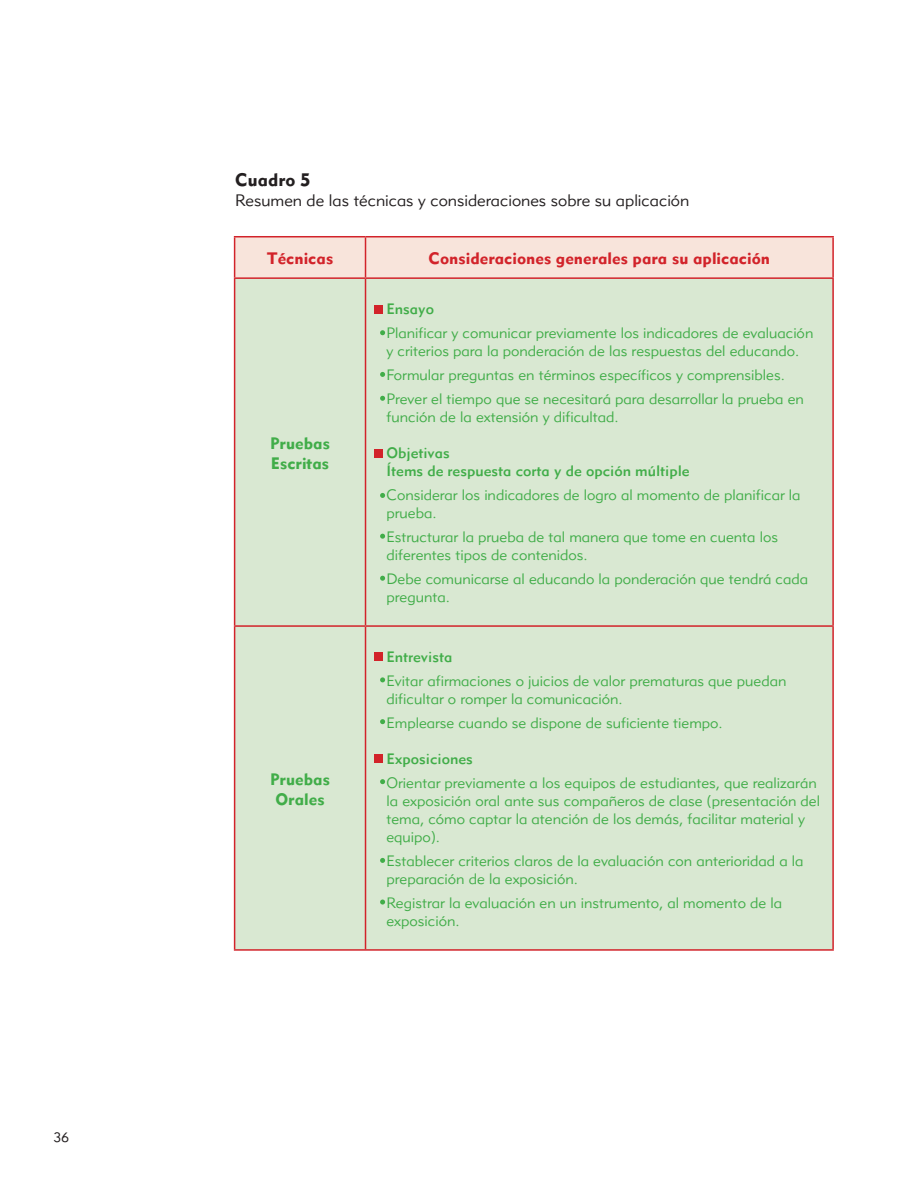
<style>
.page{position:relative;width:918px;height:1188px;background:#fff}
.page>*{position:absolute;margin:0;border:0;box-sizing:border-box;transform-origin:0 0}
.t1{font:18px "Metro Black Two";color:#231f20}
.t2{font:16.5px "Metro Lite Two";color:#231f20}
.t3{font:16.5px "Metro Black Two";color:#d2232a}
.t4{font:16.5px/19.8px "Metro Black Two";color:#41ad49}
.t5{font:15px/18px "Metro Lite Two";color:#41ad49}
.t6{font:15px/18px "Metro Medium Two";color:#41ad49}
.t7{font:13.5px "Metro Lite Two";color:#231f20}
</style>
<div class="page">
<div style="left:235px;top:237px;width:597px;height:40px;background:#f8e4db"></div>
<div style="left:235px;top:279px;width:597px;height:670px;background:#d9e8d2"></div>
<hr style="left:234px;top:236px;width:132px;height:1px;background:#d2232a">
<hr style="left:234px;top:237px;width:1px;height:40px;background:#d2232a">
<hr style="left:366px;top:236px;width:468px;height:1px;background:#d2232a">
<hr style="left:365px;top:237px;width:1px;height:40px;background:#d2232a">
<hr style="left:832px;top:237px;width:2px;height:40px;background:#d2232a">
<hr style="left:234px;top:277px;width:132px;height:2px;background:#d2232a">
<hr style="left:234px;top:279px;width:1px;height:346px;background:#d2232a">
<hr style="left:366px;top:277px;width:468px;height:2px;background:#d2232a">
<hr style="left:365px;top:279px;width:1px;height:346px;background:#d2232a">
<hr style="left:832px;top:279px;width:2px;height:346px;background:#d2232a">
<hr style="left:234px;top:625px;width:132px;height:2px;background:#d2232a">
<hr style="left:234px;top:627px;width:1px;height:322px;background:#d2232a">
<hr style="left:366px;top:625px;width:468px;height:2px;background:#d2232a">
<hr style="left:365px;top:627px;width:1px;height:322px;background:#d2232a">
<hr style="left:832px;top:627px;width:2px;height:322px;background:#d2232a">
<hr style="left:234px;top:949px;width:600px;height:2px;background:#d2232a">
<div style="left:374px;top:305px;width:9px;height:9px;background:#d2232a"></div>
<div style="left:374px;top:449px;width:9px;height:9px;background:#d2232a"></div>
<svg style="left:380px;top:330px;width:5px;height:5px"></svg>
<svg style="left:380px;top:372px;width:5px;height:5px"></svg>
<svg style="left:380px;top:396px;width:5px;height:5px"></svg>
<svg style="left:380px;top:493px;width:5px;height:5px"></svg>
<svg style="left:380px;top:534px;width:5px;height:5px"></svg>
<svg style="left:380px;top:576px;width:5px;height:5px"></svg>
<div style="left:374px;top:652px;width:9px;height:9px;background:#d2232a"></div>
<svg style="left:380px;top:677px;width:5px;height:5px"></svg>
<svg style="left:380px;top:719px;width:5px;height:5px"></svg>
<svg style="left:380px;top:779px;width:5px;height:5px"></svg>
<svg style="left:380px;top:858px;width:5px;height:5px"></svg>
<svg style="left:380px;top:900px;width:5px;height:5px"></svg>
<div style="left:374px;top:754px;width:9px;height:9px;background:#d2232a"></div>
<p class="t7" style="left:54px;top:1132px;width:17px">36</p>
<p class="t1" style="left:235px;top:173px;width:77px">Cuadro 5</p>
<p class="t2" style="left:235px;top:194px;width:456px">Resumen de las técnicas y consideraciones sobre su aplicación</p>
<p class="t3" style="left:267px;top:252px;width:68px">Técnicas</p>
<p class="t3" style="left:429px;top:252px;width:343px">Consideraciones generales para su aplicación</p>
<p class="t4" style="left:270px;top:435px;width:61px">Pruebas<br>Escritas</p>
<p class="t4" style="left:270px;top:771px;width:61px;text-align:center">Pruebas<br>Orales</p>
<p class="t6" style="left:387px;top:301px;width:49px">Ensayo</p>
<p class="t5" style="left:387px;top:325px;width:428px">Planificar y comunicar previamente los indicadores de evaluación y criterios para la ponderación de las respuestas del educando.</p>
<p class="t5" style="left:387px;top:364px;width:419px;line-height:24px">Formular preguntas en términos específicos y comprensibles.<br>Prever el tiempo que se necesitará para desarrollar la prueba en</p>
<p class="t5" style="left:387px;top:409px;width:234px">función de la extensión y dificultad.</p>
<p class="t6" style="left:387px;top:445px;width:305px">Objetivas<br>Ítems de respuesta corta y de opción múltiple</p>
<p class="t5" style="left:387px;top:487px;width:416px">Considerar los indicadores de logro al momento de planificar la prueba.</p>
<p class="t5" style="left:387px;top:529px;width:393px">Estructurar la prueba de tal manera que tome en cuenta los diferentes tipos de contenidos.</p>
<p class="t5" style="left:387px;top:571px;width:423px">Debe comunicarse al educando la ponderación que tendrá cada pregunta.</p>
<p class="t6" style="left:387px;top:649px;width:67px">Entrevista</p>
<p class="t5" style="left:387px;top:673px;width:401px">Evitar afirmaciones o juicios de valor prematuras que puedan dificultar o romper la comunicación.</p>
<p class="t5" style="left:387px;top:715px;width:338px">Emplearse cuando se dispone de suficiente tiempo.</p>
<p class="t6" style="left:387px;top:751px;width:88px">Exposiciones</p>
<p class="t5" style="left:387px;top:775px;width:435px">Orientar previamente a los equipos de estudiantes, que realizarán la exposición oral ante sus compañeros de clase (presentación del tema, cómo captar la atención de los demás, facilitar material y equipo).</p>
<p class="t5" style="left:387px;top:853px;width:419px">Establecer criterios claros de la evaluación con anterioridad a la preparación de la exposición.</p>
<p class="t5" style="left:387px;top:895px;width:397px">Registrar la evaluación en un instrumento, al momento de la exposición.</p>
</div>
